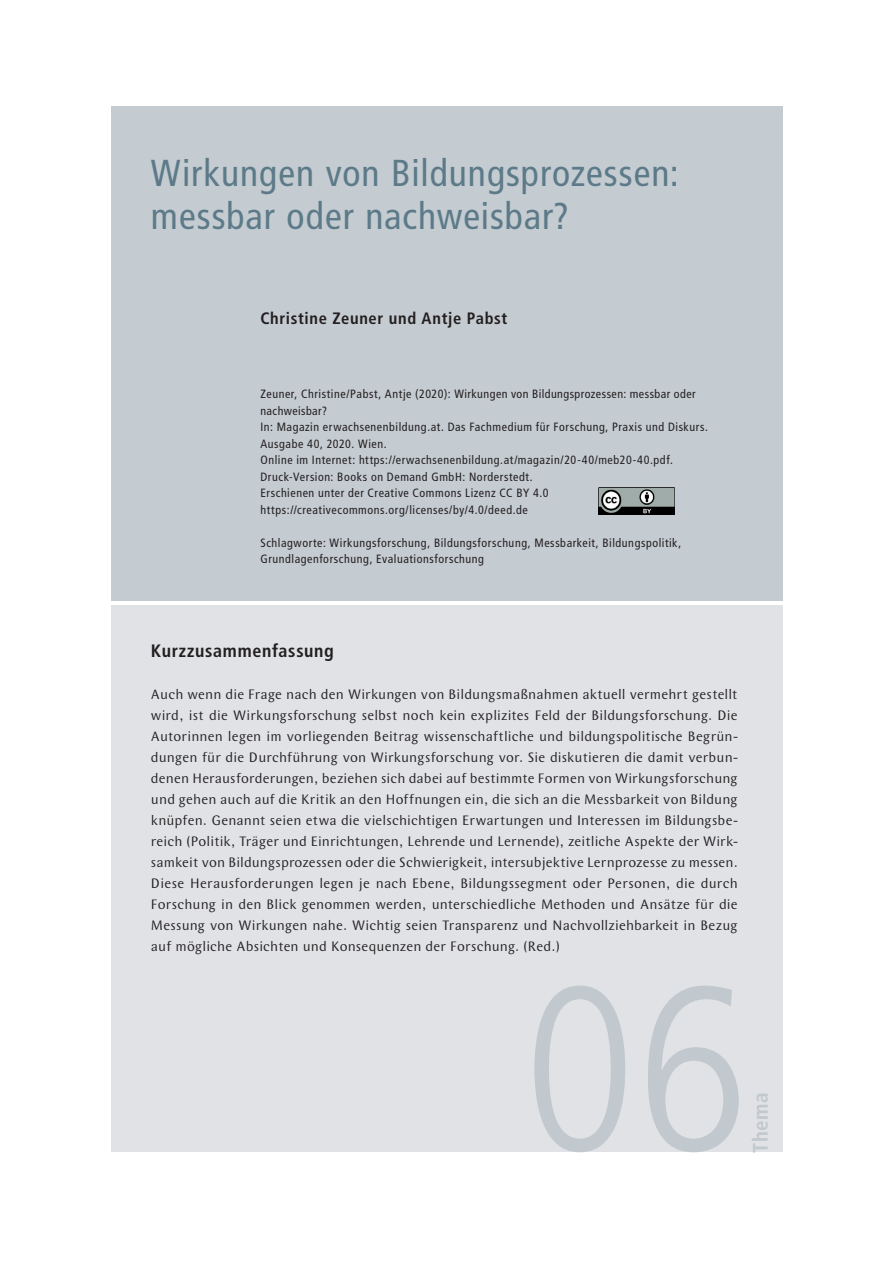
<style>
.page{position:relative;width:893px;height:1263px;background:#fff}
.page>*{position:absolute;margin:0;border:0;box-sizing:border-box;transform-origin:0 0}
.t1{font:300 condensed 234px "Frutiger LT Std";color:#c1c8ce}
.t2{font:condensed 37.5px/43.5px "Frutiger LT Std";letter-spacing:.025em;color:#5c7a88}
.t3{font:700 condensed 21px "Frutiger LT Std";letter-spacing:.015em;color:#c1c8ce}
.t4{font:700 condensed 18px "Frutiger LT Std";letter-spacing:.04em;color:#231f20}
.t5{font:700 condensed 16.5px "Frutiger LT Std";letter-spacing:.04em;color:#231f20}
.t6{font:14.25px/21px "Wunderlich";letter-spacing:.01em;color:#231f20;text-align:justify}
.t7{font:condensed 12px/16.5px "Frutiger LT Std";letter-spacing:.045em;color:#231f20}
</style>
<div class="page">
<div style="left:111px;top:106px;width:671px;height:495px;background:#c4cbd1"></div>
<div style="left:111px;top:605px;width:671px;height:547px;background:#e0e2e6"></div>
<img style="left:598px;top:488px;width:77px;height:27px">
<h2 class="t2" style="left:151px;top:151px;width:529px">Wirkungen von Bildungsprozessen: messbar oder nachweisbar?</h2>
<p class="t5" style="left:260px;top:309px;width:248px">Christine Zeuner und Antje Pabst</p>
<p class="t7" style="left:260px;top:386px;width:449px">Zeuner, Christine/Pabst, Antje (2020): Wirkungen von Bildungsprozessen: messbar oder nachweisbar?<br>In: Magazin erwachsenenbildung.at. Das Fachmedium für Forschung, Praxis und Diskurs.<br>Ausgabe 40, 2020. Wien.<br>Online im Internet: https://erwachsenenbildung.at/magazin/20-40/meb20-40.pdf.<br>Druck-Version: Books on Demand GmbH: Norderstedt.<br>Erschienen unter der Creative Commons Lizenz CC BY 4.0 https://creativecommons.org/licenses/by/4.0/deed.de</p>
<p class="t7" style="left:260px;top:535px;width:422px">Schlagworte: Wirkungsforschung, Bildungsforschung, Messbarkeit, Bildungspolitik,<br>Grundlagenforschung, Evaluationsforschung</p>
<p class="t4" style="left:151px;top:640px;width:185px">Kurzzusammenfassung</p>
<p class="t6" style="left:151px;top:684px;width:588px">Auch wenn die Frage nach den Wirkungen von Bildungsmaßnahmen aktuell vermehrt gestellt wird, ist die Wirkungsforschung selbst noch kein explizites Feld der Bildungsforschung. Die Autorinnen legen im vorliegenden Beitrag wissenschaftliche und bildungspolitische Begrün&shy;dungen für die Durchführung von Wirkungsforschung vor. Sie diskutieren die damit verbun&shy;denen Herausforderungen, beziehen sich dabei auf bestimmte Formen von Wirkungsforschung und gehen auch auf die Kritik an den Hoffnungen ein, die sich an die Messbarkeit von Bildung knüpfen. Genannt seien etwa die vielschichtigen Erwartungen und Interessen im Bildungsbe&shy;reich (Politik, Träger und Einrichtungen, Lehrende und Lernende), zeitliche Aspekte der Wirk&shy;samkeit von Bildungsprozessen oder die Schwierigkeit, intersubjektive Lernprozesse zu messen.<br>Diese Herausforderungen legen je nach Ebene, Bildungssegment oder Personen, die durch Forschung in den Blick genommen werden, unterschiedliche Methoden und Ansätze für die Messung von Wirkungen nahe. Wichtig seien Transparenz und Nachvollziehbarkeit in Bezug auf mögliche Absichten und Konsequenzen der Forschung. (Red.)</p>
<h1 class="t1" style="left:524px;top:937px;width:227px">06</h1>
<h3 class="t3" style="left:748px;top:1152px;width:61px;rotate:-90deg">Thema</h3>
</div>
